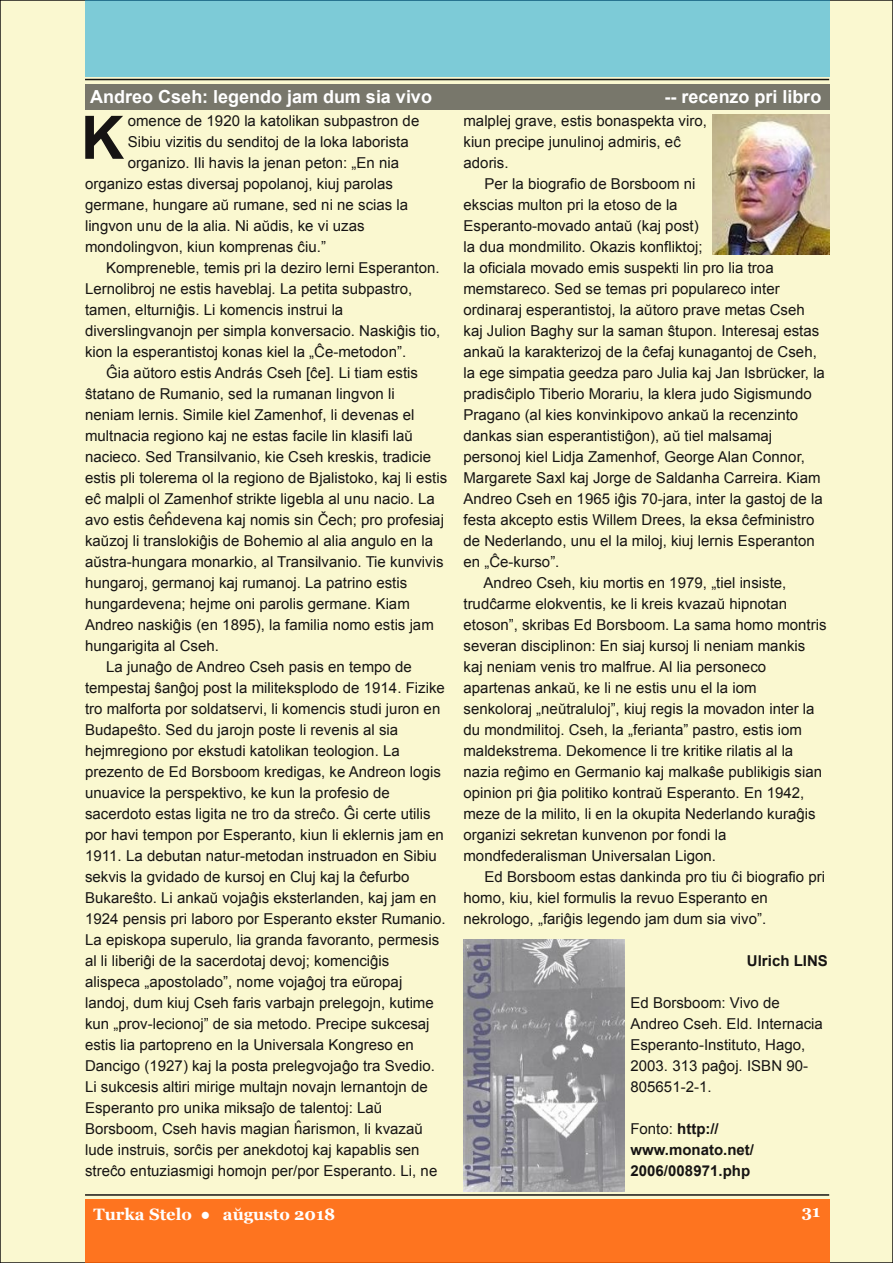
<style>
.page{position:relative;width:893px;height:1263px;background:#faf8d0}
.page>*{position:absolute;margin:0;border:0;box-sizing:border-box;transform-origin:0 0}
.t1{font:700 60px "Arial";color:#161413}
.t2{font:700 18px "Arial";color:#fff}
.t3{font:700 16.5px "Georgia";color:#fff}
.t4{font:15px/21px "Arial";letter-spacing:.005em;color:#161413}
.t5{font:700 15px/21px "Arial";letter-spacing:.005em;color:#161413}
.s1{font-weight:400}
</style>
<div class="page">
<div style="left:85px;top:1199px;width:744px;height:64px;background:#fe741f"></div>
<hr style="left:85px;top:1194px;width:744px;height:2px;background:#161413">
<div style="left:85px;top:0;width:744px;height:77px;background:#7dcbd7"></div>
<hr style="left:85px;top:79px;width:744px;height:1px;background:#161413">
<div style="left:85px;top:85px;width:744px;height:25px;background:#78776b"></div>
<img style="left:712px;top:115px;width:117px;height:140px">
<img style="left:463px;top:940px;width:162px;height:252px">
<p class="t2" style="left:90px;top:86px;width:343px">Andreo Cseh: legendo jam dum sia vivo</p>
<p class="t2" style="left:664px;top:87px;width:158px">-- recenzo pri libro</p>
<p class="t4" style="left:128px;top:110px;width:293px">omence de 1920 la katolikan subpastron de</p>
<p class="t4" style="left:128px;top:131px;width:283px">Sibiu vizitis du senditoj de la loka laborista</p>
<p class="t4" style="left:128px;top:152px;width:273px">organizo. Ili havis la jenan peton: „En nia</p>
<p class="t4" style="left:85px;top:173px;width:309px">organizo estas diversaj popolanoj, kiuj parolas</p>
<p class="t4" style="left:85px;top:194px;width:325px">germane, hungare aŭ rumane, sed ni ne scias la</p>
<p class="t4" style="left:85px;top:215px;width:281px">lingvon unu de la alia. Ni aŭdis, ke vi uzas</p>
<p class="t4" style="left:85px;top:236px;width:242px">mondolingvon, kiun komprenas ĉiu.”</p>
<p class="t4" style="left:106px;top:257px;width:335px">Kompreneble, temis pri la deziro lerni Esperanton.</p>
<p class="t4" style="left:85px;top:278px;width:329px">Lernolibroj ne estis haveblaj. La petita subpastro,</p>
<p class="t4" style="left:85px;top:299px;width:260px">tamen, elturniĝis. Li komencis instrui la</p>
<p class="t4" style="left:85px;top:320px;width:357px">diverslingvanojn per simpla konversacio. Naskiĝis tio,</p>
<p class="t4" style="left:85px;top:341px;width:323px">kion la esperantistoj konas kiel la „Ĉe-metodon”.</p>
<p class="t4" style="left:106px;top:362px;width:313px">Ĝia aŭtoro estis András Cseh [ĉe]. Li tiam estis</p>
<p class="t4" style="left:85px;top:383px;width:311px">ŝtatano de Rumanio, sed la rumanan lingvon li</p>
<p class="t4" style="left:85px;top:404px;width:331px">neniam lernis. Simile kiel Zamenhof, li devenas el</p>
<p class="t4" style="left:85px;top:425px;width:329px">multnacia regiono kaj ne estas facile lin klasifi laŭ</p>
<p class="t4" style="left:85px;top:446px;width:347px">nacieco. Sed Transilvanio, kie Cseh kreskis, tradicie</p>
<p class="t4" style="left:85px;top:467px;width:364px">estis pli tolerema ol la regiono de Bjalistoko, kaj li estis</p>
<p class="t4" style="left:85px;top:488px;width:351px">eĉ malpli ol Zamenhof strikte ligebla al unu nacio. La</p>
<p class="t4" style="left:85px;top:509px;width:360px">avo estis ĉeĥdevena kaj nomis sin Čech; pro profesiaj</p>
<p class="t4" style="left:85px;top:530px;width:350px">kaŭzoj li translokiĝis de Bohemio al alia angulo en la</p>
<p class="t4" style="left:85px;top:551px;width:360px">aŭstra-hungara monarkio, al Transilvanio. Tie kunvivis</p>
<p class="t4" style="left:85px;top:572px;width:324px">hungaroj, germanoj kaj rumanoj. La patrino estis</p>
<p class="t4" style="left:85px;top:593px;width:326px">hungardevena; hejme oni parolis germane. Kiam</p>
<p class="t4" style="left:85px;top:614px;width:350px">Andreo naskiĝis (en 1895), la familia nomo estis jam</p>
<p class="t4" style="left:85px;top:635px;width:135px">hungarigita al Cseh.</p>
<p class="t4" style="left:106px;top:656px;width:307px">La junaĝo de Andreo Cseh pasis en tempo de</p>
<p class="t4" style="left:85px;top:677px;width:361px">tempestaj ŝanĝoj post la militeksplodo de 1914. Fizike</p>
<p class="t4" style="left:85px;top:698px;width:357px">tro malforta por soldatservi, li komencis studi juron en</p>
<p class="t4" style="left:85px;top:719px;width:315px">Budapeŝto. Sed du jarojn poste li revenis al sia</p>
<p class="t4" style="left:85px;top:740px;width:316px">hejmregiono por ekstudi katolikan teologion. La</p>
<p class="t4" style="left:85px;top:761px;width:357px">prezento de Ed Borsboom kredigas, ke Andreon logis</p>
<p class="t4" style="left:85px;top:782px;width:306px">unuavice la perspektivo, ke kun la profesio de</p>
<p class="t4" style="left:85px;top:803px;width:347px">sacerdoto estas ligita ne tro da streĉo. Ĝi certe utilis</p>
<p class="t4" style="left:85px;top:824px;width:360px">por havi tempon por Esperanto, kiun li eklernis jam en</p>
<p class="t4" style="left:85px;top:845px;width:353px">1911. La debutan natur-metodan instruadon en Sibiu</p>
<p class="t4" style="left:85px;top:866px;width:326px">sekvis la gvidado de kursoj en Cluj kaj la ĉefurbo</p>
<p class="t4" style="left:85px;top:887px;width:353px">Bukareŝto. Li ankaŭ vojaĝis eksterlanden, kaj jam en</p>
<p class="t4" style="left:85px;top:908px;width:362px">1924 pensis pri laboro por Esperanto ekster Rumanio.</p>
<p class="t4" style="left:85px;top:929px;width:356px">La episkopa superulo, lia granda favoranto, permesis</p>
<p class="t4" style="left:85px;top:950px;width:306px">al li liberiĝi de la sacerdotaj devoj; komenciĝis</p>
<p class="t4" style="left:85px;top:971px;width:319px">alispeca „apostolado”, nome vojaĝoj tra eŭropaj</p>
<p class="t4" style="left:85px;top:992px;width:350px">landoj, dum kiuj Cseh faris varbajn prelegojn, kutime</p>
<p class="t4" style="left:85px;top:1013px;width:346px">kun „prov-lecionoj” de sia metodo. Precipe sukcesaj</p>
<p class="t4" style="left:85px;top:1034px;width:330px">estis lia partopreno en la Universala Kongreso en</p>
<p class="t4" style="left:85px;top:1055px;width:351px">Dancigo (1927) kaj la posta prelegvojaĝo tra Svedio.</p>
<p class="t4" style="left:85px;top:1076px;width:344px">Li sukcesis altiri mirige multajn novajn lernantojn de</p>
<p class="t4" style="left:85px;top:1097px;width:299px">Esperanto pro unika miksaĵo de talentoj: Laŭ</p>
<p class="t4" style="left:85px;top:1118px;width:339px">Borsboom, Cseh havis magian ĥarismon, li kvazaŭ</p>
<p class="t4" style="left:85px;top:1139px;width:336px">lude instruis, sorĉis per anekdotoj kaj kapablis sen</p>
<p class="t4" style="left:85px;top:1160px;width:354px">streĉo entuziasmigi homojn per/por Esperanto. Li, ne</p>
<p class="t4" style="left:463px;top:110px;width:245px">malplej grave, estis bonaspekta viro, kiun precipe junulinoj admiris, eĉ adoris.</p>
<p class="t4" style="left:484px;top:173px;width:212px">Per la biografio de Borsboom ni</p>
<p class="t4" style="left:463px;top:194px;width:216px">ekscias multon pri la etoso de la</p>
<p class="t4" style="left:463px;top:215px;width:237px">Esperanto-movado antaŭ (kaj post)</p>
<p class="t4" style="left:463px;top:236px;width:241px">la dua mondmilito. Okazis konfliktoj;</p>
<p class="t4" style="left:463px;top:257px;width:312px">la oficiala movado emis suspekti lin pro lia troa</p>
<p class="t4" style="left:463px;top:278px;width:318px">memstareco. Sed se temas pri populareco inter</p>
<p class="t4" style="left:463px;top:299px;width:343px">ordinaraj esperantistoj, la aŭtoro prave metas Cseh</p>
<p class="t4" style="left:463px;top:320px;width:357px">kaj Julion Baghy sur la saman ŝtupon. Interesaj estas</p>
<p class="t4" style="left:463px;top:341px;width:355px">ankaŭ la karakterizoj de la ĉefaj kunagantoj de Cseh,</p>
<p class="t4" style="left:463px;top:362px;width:363px">la ege simpatia geedza paro Julia kaj Jan Isbrücker, la</p>
<p class="t4" style="left:463px;top:383px;width:350px">pradisĉiplo Tiberio Morariu, la klera judo Sigismundo</p>
<p class="t4" style="left:463px;top:404px;width:336px">Pragano (al kies konvinkipovo ankaŭ la recenzinto</p>
<p class="t4" style="left:463px;top:425px;width:310px">dankas sian esperantistiĝon), aŭ tiel malsamaj</p>
<p class="t4" style="left:463px;top:446px;width:343px">personoj kiel Lidja Zamenhof, George Alan Connor,</p>
<p class="t4" style="left:463px;top:467px;width:359px">Margarete Saxl kaj Jorge de Saldanha Carreira. Kiam</p>
<p class="t4" style="left:463px;top:488px;width:361px">Andreo Cseh en 1965 iĝis 70-jara, inter la gastoj de la</p>
<p class="t4" style="left:463px;top:509px;width:352px">festa akcepto estis Willem Drees, la eksa ĉefministro</p>
<p class="t4" style="left:463px;top:530px;width:353px">de Nederlando, unu el la miloj, kiuj lernis Esperanton</p>
<p class="t4" style="left:463px;top:551px;width:97px">en „Ĉe-kurso”.</p>
<p class="t4" style="left:484px;top:572px;width:304px">Andreo Cseh, kiu mortis en 1979, „tiel insiste,</p>
<p class="t4" style="left:463px;top:593px;width:325px">trudĉarme elokventis, ke li kreis kvazaŭ hipnotan</p>
<p class="t4" style="left:463px;top:614px;width:364px">etoson”, skribas Ed Borsboom. La sama homo montris</p>
<p class="t4" style="left:463px;top:635px;width:343px">severan disciplinon: En siaj kursoj li neniam mankis</p>
<p class="t4" style="left:463px;top:656px;width:304px">kaj neniam venis tro malfrue. Al lia personeco</p>
<p class="t4" style="left:463px;top:677px;width:295px">apartenas ankaŭ, ke li ne estis unu el la iom</p>
<p class="t4" style="left:463px;top:698px;width:353px">senkoloraj „neŭtraluloj”, kiuj regis la movadon inter la</p>
<p class="t4" style="left:463px;top:719px;width:340px">du mondmilitoj. Cseh, la „ferianta” pastro, estis iom</p>
<p class="t4" style="left:463px;top:740px;width:331px">maldekstrema. Dekomence li tre kritike rilatis al la</p>
<p class="t4" style="left:463px;top:761px;width:360px">nazia reĝimo en Germanio kaj malkaŝe publikigis sian</p>
<p class="t4" style="left:463px;top:782px;width:342px">opinion pri ĝia politiko kontraŭ Esperanto. En 1942,</p>
<p class="t4" style="left:463px;top:803px;width:354px">meze de la milito, li en la okupita Nederlando kuraĝis</p>
<p class="t4" style="left:463px;top:824px;width:264px">organizi sekretan kunvenon por fondi la</p>
<p class="t4" style="left:463px;top:845px;width:254px">mondfederalisman Universalan Ligon.</p>
<p class="t4" style="left:484px;top:866px;width:342px">Ed Borsboom estas dankinda pro tiu ĉi biografio pri</p>
<p class="t4" style="left:463px;top:887px;width:306px">homo, kiu, kiel formulis la revuo Esperanto en</p>
<p class="t4" style="left:463px;top:908px;width:304px">nekrologo, „fariĝis legendo jam dum sia vivo”.</p>
<p class="t5" style="left:747px;top:950px;width:82px">Ulrich LINS</p>
<p class="t4" style="left:630px;top:992px;width:194px">Ed Borsboom: Vivo de<br>Andreo Cseh. Eld. Internacia<br>Esperanto-Instituto, Hago,<br>2003. 313 paĝoj. ISBN 90-<br>805651-2-1.</p>
<p class="t5" style="left:630px;top:1118px;width:125px"><span class="s1">Fonto:</span> http:// www.monato.net/<br>2006/008971.php</p>
<h1 class="t1" style="left:81px;top:104px;width:45px">K</h1>
<p class="t3" style="left:94px;top:1205px;width:243px">Turka Stelo ● aŭgusto 2018</p>
<p class="t3" style="left:802px;top:1201px;width:20px">31</p>
</div>
